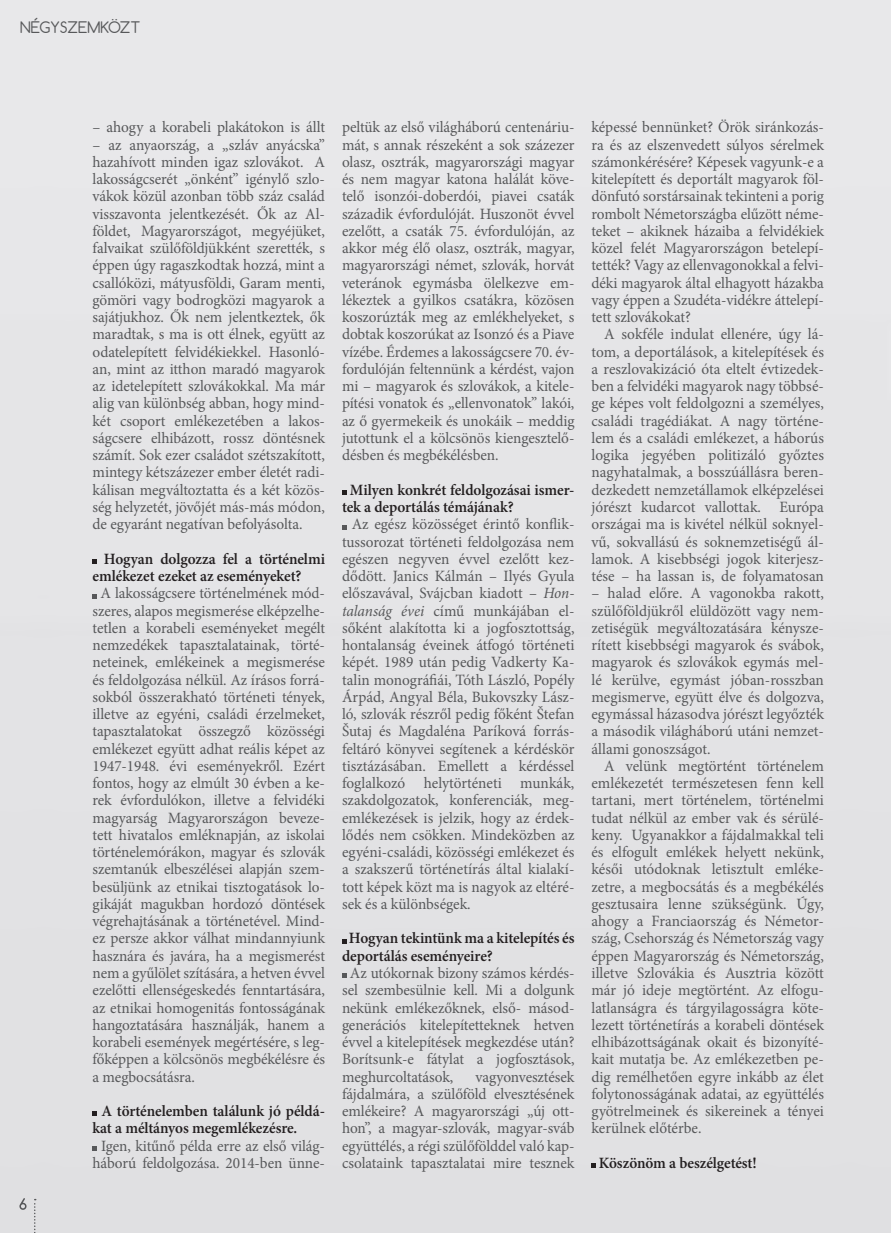
<style>
.page{position:relative;width:891px;height:1233px;background:#fff}
.page>*{position:absolute;margin:0;border:0;box-sizing:border-box;transform-origin:0 0}
.t1{font:15.75px/17.2px "Minion Pro";letter-spacing:-.005em;color:#57585a;text-align:justify}
.t2{font:600 15.75px/17.2px "Minion Pro";letter-spacing:-.005em;color:#231f20}
.t3{font:15px "Comfortaa";color:#57585a}
.s1{font-style:italic}
</style>
<div class="page">
<div style="left:0;top:0;width:891px;height:1232px;background:#e4e4e6"></div>
<svg style="left:19px;top:1197px;width:8px;height:12px"></svg>
<svg style="left:34px;top:1198px;width:2px;height:35px"></svg>
<svg style="left:93px;top:559px;width:4px;height:4px"></svg>
<svg style="left:93px;top:594px;width:4px;height:4px"></svg>
<svg style="left:93px;top:1111px;width:4px;height:4px"></svg>
<svg style="left:93px;top:1146px;width:4px;height:4px"></svg>
<svg style="left:342px;top:490px;width:4px;height:4px"></svg>
<svg style="left:342px;top:525px;width:4px;height:4px"></svg>
<svg style="left:342px;top:939px;width:4px;height:4px"></svg>
<svg style="left:342px;top:973px;width:4px;height:4px"></svg>
<svg style="left:591px;top:1163px;width:5px;height:4px"></svg>
<p class="t3" style="left:20px;top:17px;width:122px">NÉGYSZEMKÖZT</p>
<p class="t1" style="left:93px;top:119px;width:234px">– ahogy a korabeli plakátokon is állt</p>
<p class="t1" style="left:93px;top:136px;width:234px">– az anyaország, a „szláv anyácska” hazahívott minden igaz szlovákot. A lakosságcserét „önként” igénylő szlo&shy;vákok közül azonban több száz család visszavonta jelentkezését. Ők az Al&shy;földet, Magyarországot, megyéjüket, falvaikat szülőföldjükként szerették, s éppen úgy ragaszkodtak hozzá, mint a csallóközi, mátyusföldi, Garam menti, gömöri vagy bodrogközi magyarok a sajátjukhoz. Ők nem jelentkeztek, ők maradtak, s ma is ott élnek, együtt az odatelepített felvidékiekkel. Hasonló&shy;an, mint az itthon maradó magyarok az idetelepített szlovákokkal. Ma már alig van különbség abban, hogy mind&shy;két csoport emlékezetében a lakos&shy;ságcsere elhibázott, rossz döntésnek számít. Sok ezer családot szétszakított, mintegy kétszázezer ember életét radi&shy;kálisan megváltoztatta és a két közös&shy;ség helyzetét, jövőjét más-más módon, de egyaránt negatívan befolyásolta.</p>
<p class="t2" style="left:93px;top:550px;width:234px;text-indent:11px">Hogyan dolgozza fel a történelmi emlékezet ezeket az eseményeket?</p>
<p class="t1" style="left:93px;top:584px;width:234px;text-indent:8px">A lakosságcsere történelmének mód&shy;szeres, alapos megismerése elképzelhe&shy;tetlen a korabeli eseményeket megélt nemzedékek tapasztalatainak, törté&shy;neteinek, emlékeinek a megismerése és feldolgozása nélkül. Az írásos forrá&shy;sokból összerakható történeti tények, illetve az egyéni, családi érzelmeket, tapasztalatokat összegző közösségi emlékezet együtt adhat reális képet az 1947-1948. évi eseményekről. Ezért fontos, hogy az elmúlt 30 évben a ke&shy;rek évfordulókon, illetve a felvidéki magyarság Magyarországon beveze&shy;tett hivatalos emléknapján, az iskolai történelemórákon, magyar és szlovák szemtanúk elbeszélései alapján szem&shy;besüljünk az etnikai tisztogatások lo&shy;gikáját magukban hordozó döntések végrehajtásának a történetével. Mind&shy;ez persze akkor válhat mindannyiunk hasznára és javára, ha a megismerést nem a gyűlölet szítására, a hetven évvel ezelőtti ellenségeskedés fenntartására, az etnikai homogenitás fontosságának hangoztatására használják, hanem a korabeli események megértésére, s leg&shy;főképpen a kölcsönös megbékélésre és a megbocsátásra.</p>
<p class="t2" style="left:93px;top:1102px;width:234px;text-indent:9px">A történelemben találunk jó példá&shy;kat a méltányos megemlékezésre.</p>
<p class="t1" style="left:93px;top:1136px;width:234px;text-align:center">Igen, kitűnő példa erre az első világ&shy;háború feldolgozása. 2014-ben ünne-</p>
<p class="t1" style="left:342px;top:119px;width:234px">peltük az első világháború centenáriu&shy;mát, s annak részeként a sok százezer olasz, osztrák, magyarországi magyar és nem magyar katona halálát köve&shy;telő isonzói-doberdói, piavei csaták századik évfordulóját. Huszonöt évvel ezelőtt, a csaták 75. évfordulóján, az akkor még élő olasz, osztrák, magyar, magyarországi német, szlovák, horvát veteránok egymásba ölelkezve em&shy;lékeztek a gyilkos csatákra, közösen koszorúzták meg az emlékhelyeket, s dobtak koszorúkat az Isonzó és a Piave vízébe. Érdemes a lakosságcsere 70. év&shy;fordulóján feltennünk a kérdést, vajon mi – magyarok és szlovákok, a kitele&shy;pítési vonatok és „ellenvonatok” lakói, az ő gyermekeik és unokáik – meddig jutottunk el a kölcsönös kiengesztelő&shy;désben és megbékélésben.</p>
<p class="t2" style="left:342px;top:481px;width:234px;text-indent:8px">Milyen konkrét feldolgozásai ismer&shy;tek a deportálás témájának?</p>
<p class="t1" style="left:342px;top:515px;width:234px;text-indent:10px">Az egész közösséget érintő konflik&shy;tussorozat történeti feldolgozása nem egészen negyven évvel ezelőtt kez&shy;dődött. Janics Kálmán – Ilyés Gyula előszavával, Svájcban kiadott – <span class="s1">Hon&shy;talanság évei</span> című munkájában el&shy;sőként alakította ki a jogfosztottság, hontalanság éveinek átfogó történeti képét. 1989 után pedig Vadkerty Ka&shy;talin monográfiái, Tóth László, Popély Árpád, Angyal Béla, Bukovszky Lász&shy;ló, szlovák részről pedig főként Štefan Šutaj és Magdaléna Paríková forrás&shy;feltáró könyvei segítenek a kérdéskör tisztázásában. Emellett a kérdéssel foglalkozó helytörténeti munkák, szakdolgozatok, konferenciák, meg&shy;emlékezések is jelzik, hogy az érdek&shy;lődés nem csökken. Mindeközben az egyéni-családi, közösségi emlékezet és a szakszerű történetírás által kialakí&shy;tott képek közt ma is nagyok az eltéré&shy;sek és a különbségek.</p>
<p class="t2" style="left:342px;top:929px;width:234px;text-indent:7px">Hogyan tekintünk ma a kitelepítés és deportálás eseményeire?</p>
<p class="t1" style="left:342px;top:964px;width:234px;text-indent:8px">Az utókornak bizony számos kérdés&shy;sel szembesülnie kell. Mi a dolgunk nekünk emlékezőknek, első- másod&shy;generációs kitelepítetteknek hetven évvel a kitelepítések megkezdése után?<br>Borítsunk-e fátylat a jogfosztások, meghurcoltatások,</p>
<p class="t1" style="left:342px;top:1067px;width:234px;text-indent:134px">vagyonvesztések fájdalmára, a szülőföld elvesztésének emlékeire? A magyarországi „új ott&shy;hon”, a magyar-szlovák, magyar-sváb együttélés, a régi szülőfölddel való kap&shy;csolataink tapasztalatai mire tesznek</p>
<p class="t1" style="left:591px;top:119px;width:234px">képessé bennünket? Örök siránkozás&shy;ra és az elszenvedett súlyos sérelmek számonkérésére? Képesek vagyunk-e a kitelepített és deportált magyarok föl&shy;dönfutó sorstársainak tekinteni a porig rombolt Németországba elűzött néme&shy;teket – akiknek házaiba a felvidékiek közel felét Magyarországon betelepí&shy;tették? Vagy az ellenvagonokkal a felvi&shy;déki magyarok által elhagyott házakba vagy éppen a Szudéta-vidékre áttelepí&shy;tett szlovákokat?</p>
<p class="t1" style="left:591px;top:326px;width:234px;text-indent:13px">A sokféle indulat ellenére, úgy lá&shy;tom, a deportálások, a kitelepítések és a reszlovakizáció óta eltelt évtizedek&shy;ben a felvidéki magyarok nagy többsé&shy;ge képes volt feldolgozni a személyes, családi tragédiákat. A nagy történe&shy;lem és a családi emlékezet, a háborús logika jegyében politizáló győztes nagyhatalmak, a bosszúállásra beren&shy;dezkedett nemzetállamok elképzelései jórészt kudarcot vallottak. Európa országai ma is kivétel nélkül soknyel&shy;vű, sokvallású és soknemzetiségű ál&shy;lamok. A kisebbségi jogok kiterjesz&shy;tése – ha lassan is, de folyamatosan</p>
<p class="t1" style="left:591px;top:584px;width:234px">– halad előre. A vagonokba rakott, szülőföldjükről elüldözött vagy nem&shy;zetiségük megváltozatására kénysze&shy;rített kisebbségi magyarok és svábok, magyarok és szlovákok egymás mel&shy;lé kerülve, egymást jóban-rosszban megismerve, együtt élve és dolgozva, egymással házasodva jórészt legyőzték a második világháború utáni nemzet&shy;állami gonoszságot.</p>
<p class="t1" style="left:591px;top:757px;width:234px;text-indent:13px">A velünk megtörtént történelem emlékezetét természetesen fenn kell tartani, mert történelem, történelmi tudat nélkül az ember vak és sérülé&shy;keny. Ugyanakkor a fájdalmakkal teli és elfogult emlékek helyett nekünk, késői utódoknak letisztult emléke&shy;zetre, a megbocsátás és a megbékélés gesztusaira lenne szükségünk. Úgy, ahogy a Franciaország és Németor&shy;szág, Csehország és Németország vagy éppen Magyarország és Németország, illetve Szlovákia és Ausztria között már jó ideje megtörtént. Az elfogu&shy;latlanságra és tárgyilagosságra köte&shy;lezett történetírás a korabeli döntések elhibázottságának okait és bizonyíté&shy;kait mutatja be. Az emlékezetben pe&shy;dig remélhetően egyre inkább az élet folytonosságának adatai, az együttélés gyötrelmeinek és sikereinek a tényei kerülnek előtérbe.</p>
<p class="t2" style="left:599px;top:1153px;width:159px">Köszönöm a beszélgetést!</p>
</div>
